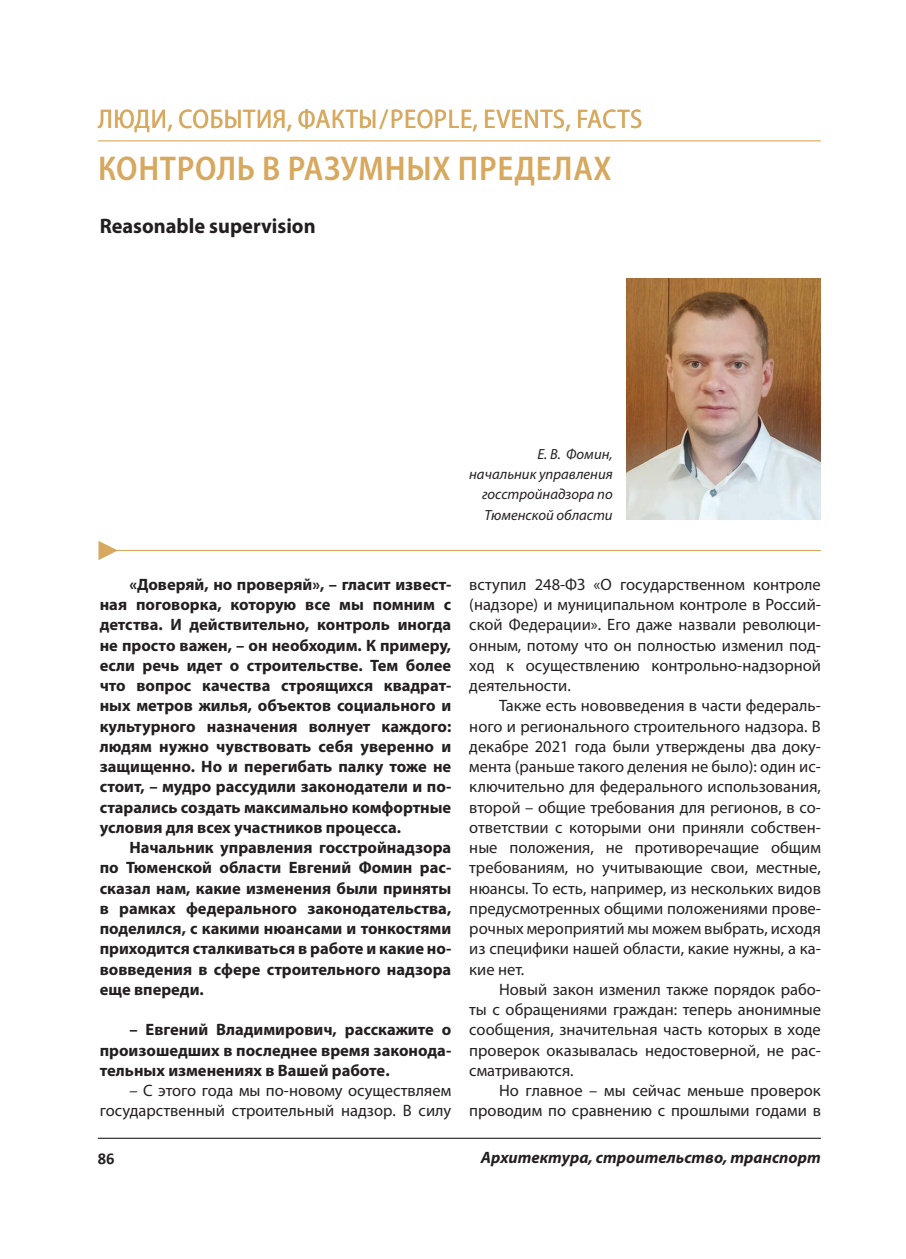
<style>
.page{position:relative;width:906px;height:1259px;background:#fff}
.page>*{position:absolute;margin:0;border:0;box-sizing:border-box;transform-origin:0 0}
.Основной_заголовок{font:600 semi-condensed 34.5px "Myriad Pro";letter-spacing:.02em;color:#d7a85e}
.Заголовок{font:semi-condensed 27px "Myriad Pro";letter-spacing:.02em;color:#d7a85e}
.Текст_статей{font:700 21px "Myriad Pro";color:#231f20}
.Текст_статей-2{font:16.5px/20.2px "Myriad Pro";color:#231f20;text-align:justify}
.Текст_статей-3{font:700 16.5px/20.2px "Myriad Pro";color:#231f20;text-align:justify}
.t1{font:italic 700 16.5px "Myriad Pro";color:#231f20}
.Основной_текст{font:700 16.5px "Calibri";color:#231f20}
.Подпись_фото{font:italic 14.7px/20.2px "Myriad Pro";color:#231f20;text-align:justify}
</style>
<div class="page">
<hr style="left:98px;top:140px;width:723px;height:1px;background:#d7a85e">
<hr style="left:98px;top:1137px;width:723px;height:1px;background:#231f20">
<hr style="left:99px;top:550px;width:722px;height:1px;background:#d7a85e">
<svg style="left:98px;top:541px;width:20px;height:19px"></svg>
<img style="left:626px;top:279px;width:195px;height:240px">
<p class="Заголовок" style="left:98px;top:102px;width:546px">ЛЮДИ, СОБЫТИЯ, ФАКТЫ/PEOPLE, EVENTS, FACTS</p>
<p class="Основной_заголовок" style="left:98px;top:147px;width:515px">КОНТРОЛЬ В РАЗУМНЫХ ПРЕДЕЛАХ</p>
<p class="Текст_статей" style="left:100px;top:212px;width:217px">Reasonable supervision</p>
<p class="Подпись_фото" style="left:537px;top:443px;width:77px">Е. В. Фомин,</p>
<p class="Подпись_фото" style="left:482px;top:464px;width:132px;text-indent:-13px">начальник управления госстройнадзора по Тюменской области</p>
<p class="Текст_статей-3" style="left:100px;top:573px;width:353px;text-indent:30px">«Доверяй, но проверяй», – гласит извест&shy;ная поговорка, которую все мы помним с детства. И действительно, контроль иногда не просто важен, – он необходим. К примеру, если речь идет о строительстве. Тем более что вопрос качества строящихся квадрат&shy;ных метров жилья, объектов социального и культурного назначения волнует каждого: людям нужно чувствовать себя уверенно и защищенно. Но и перегибать палку тоже не стоит, – мудро рассудили законодатели и по&shy;старались создать максимально комфортные условия для всех участников процесса.</p>
<p class="Текст_статей-3" style="left:100px;top:837px;width:353px;text-indent:30px">Начальник управления госстройнадзора по Тюменской области Евгений Фомин рас&shy;сказал нам, какие изменения были приняты в рамках федерального законодательства, поделился, с какими нюансами и тонкостями приходится сталкиваться в работе и какие но&shy;вовведения в сфере строительного надзора еще впереди.</p>
<p class="Текст_статей-3" style="left:100px;top:1019px;width:353px;text-indent:30px">– Евгений Владимирович, расскажите о произошедших в последнее время законода&shy;тельных изменениях в Вашей работе.</p>
<p class="Текст_статей-2" style="left:100px;top:1080px;width:353px;text-align:right">– С этого года мы по-новому осуществляем государственный строительный надзор. В силу</p>
<p class="Текст_статей-2" style="left:469px;top:574px;width:353px">вступил 248-ФЗ «О государственном контроле (надзоре) и муниципальном контроле в Россий&shy;ской Федерации». Его даже назвали революци&shy;онным, потому что он полностью изменил под&shy;ход к осуществлению контрольно-надзорной деятельности.</p>
<p class="Текст_статей-2" style="left:469px;top:695px;width:353px;text-indent:30px">Также есть нововведения в части федераль&shy;ного и регионального строительного надзора. В декабре 2021 года были утверждены два доку&shy;мента (раньше такого деления не было): один ис&shy;ключительно для федерального использования, второй – общие требования для регионов, в со&shy;ответствии с которыми они приняли собствен&shy;ные положения, не противоречащие общим требованиям, но учитывающие свои, местные, нюансы. То есть, например, из нескольких видов предусмотренных общими положениями прове&shy;рочных мероприятий мы можем выбрать, исходя из специфики нашей области, какие нужны, а ка&shy;кие нет.</p>
<p class="Текст_статей-2" style="left:469px;top:979px;width:353px;text-indent:30px">Новый закон изменил также порядок рабо&shy;ты с обращениями граждан: теперь анонимные сообщения, значительная часть которых в ходе проверок оказывалась недостоверной, не рас&shy;сматриваются.</p>
<p class="Текст_статей-2" style="left:469px;top:1080px;width:353px;text-align:right">Но главное – мы сейчас меньше проверок проводим по сравнению с прошлыми годами в</p>
<p class="Основной_текст" style="left:98px;top:1148px;width:18px">86</p>
<p class="t1" style="left:481px;top:1146px;width:341px">Архитектура, строительство, транспорт</p>
</div>
